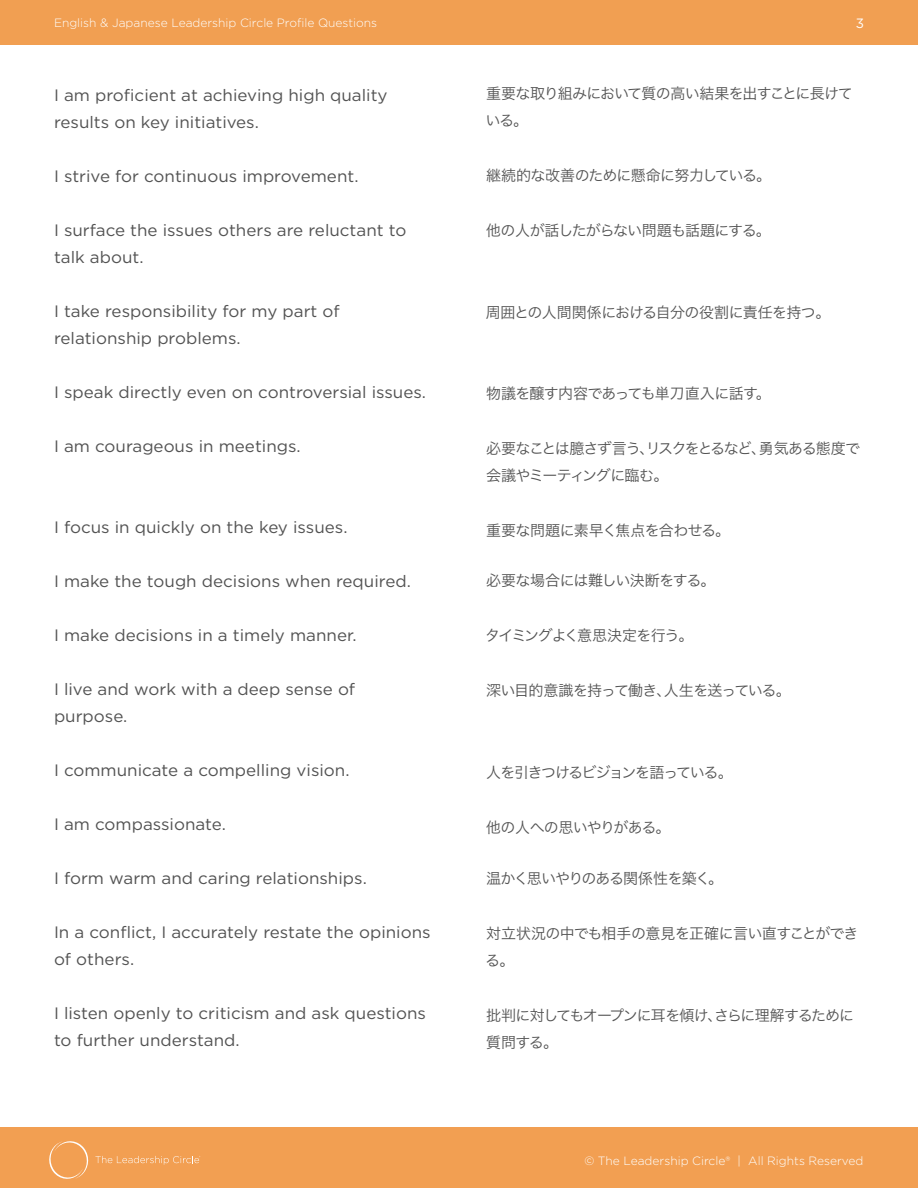
<style>
.page{position:relative;width:918px;height:1188px;background:#fff}
.page>*{position:absolute;margin:0;border:0;box-sizing:border-box;transform-origin:0 0}
.paragraph_body{font:16.5px/27px "Gotham";color:#535353}
.Paragraph_Body_Chine{font:15px/27px "Hira Kaku Pro W3";letter-spacing:-.055em;color:#535353}
.Paragraph_Body_Chine-2{font:15px/27px "Hira Kaku Pro W3";letter-spacing:-.075em;color:#535353}
.Paragraph_Body_Chine-3{font:15px "Hira Kaku Pro W3";letter-spacing:-.03em;color:#535353}
.Paragraph_Body_Chine-4{font:15px "Hira Kaku Pro W3";letter-spacing:-.035em;color:#535353}
.Paragraph_Body_Chine-5{font:15px "Hira Kaku Pro W3";letter-spacing:-.09em;color:#535353}
.t1{font:13.5px "Gotham";color:#fff}
.t2{font:300 12px "Gotham";color:#feffff}
</style>
<div class="page">
<div style="left:0;top:1128px;width:918px;height:60px;background:#f29f52"></div>
<div style="left:0;top:0;width:918px;height:44px;background:#f19f52"></div>
<svg style="left:49px;top:1141px;width:151px;height:38px"></svg>
<p class="t2" style="left:54px;top:15px;width:325px">English &amp; Japanese Leadership Circle Profile Questions</p>
<p class="t1" style="left:856px;top:15px;width:10px">3</p>
<p class="paragraph_body" style="left:54px;top:81px;width:335px">I am proficient at achieving high quality results on key initiatives.</p>
<p class="paragraph_body" style="left:54px;top:162px;width:306px">I strive for continuous improvement.</p>
<p class="paragraph_body" style="left:54px;top:216px;width:354px">I surface the issues others are reluctant to talk about.</p>
<p class="paragraph_body" style="left:54px;top:297px;width:287px">I take responsibility for my part of relationship problems.</p>
<p class="paragraph_body" style="left:54px;top:378px;width:374px">I speak directly even on controversial issues.</p>
<p class="paragraph_body" style="left:54px;top:432px;width:248px">I am courageous in meetings.</p>
<p class="paragraph_body" style="left:54px;top:513px;width:295px">I focus in quickly on the key issues.</p>
<p class="paragraph_body" style="left:54px;top:567px;width:358px">I make the tough decisions when required.</p>
<p class="paragraph_body" style="left:54px;top:621px;width:304px">I make decisions in a timely manner.</p>
<p class="paragraph_body" style="left:54px;top:675px;width:303px">I live and work with a deep sense of purpose.</p>
<p class="paragraph_body" style="left:54px;top:756px;width:297px">I communicate a compelling vision.</p>
<p class="paragraph_body" style="left:54px;top:810px;width:173px">I am compassionate.</p>
<p class="paragraph_body" style="left:54px;top:864px;width:314px">I form warm and caring relationships.</p>
<p class="paragraph_body" style="left:54px;top:918px;width:378px">In a conflict, I accurately restate the opinions of others.</p>
<p class="paragraph_body" style="left:54px;top:999px;width:374px">I listen openly to criticism and ask questions to further understand.</p>
<p class="Paragraph_Body_Chine" style="left:485px;top:79px;width:369px">重要な取り組みにおいて質の高い結果を出すことに長けている。</p>
<p class="Paragraph_Body_Chine" style="left:486px;top:161px;width:287px">継続的な改善のために懸命に努力している。</p>
<p class="Paragraph_Body_Chine" style="left:486px;top:216px;width:286px">他の人が話したがらない問題も話題にする。</p>
<p class="Paragraph_Body_Chine-4" style="left:486px;top:299px;width:346px">周囲との人間関係における自分の役割に責任を持つ。</p>
<p class="Paragraph_Body_Chine" style="left:486px;top:379px;width:286px">物議を醸す内容であっても単刀直入に話す。</p>
<p class="Paragraph_Body_Chine-2" style="left:486px;top:434px;width:376px">必要なことは臆さず言う、リスクをとるなど、勇気ある態度で会議やミーティングに臨む。</p>
<p class="Paragraph_Body_Chine-3" style="left:486px;top:517px;width:246px">重要な問題に素早く焦点を合わせる。</p>
<p class="Paragraph_Body_Chine-3" style="left:486px;top:567px;width:231px">必要な場合には難しい決断をする。</p>
<p class="Paragraph_Body_Chine" style="left:485px;top:621px;width:210px">タイミングよく意思決定を行う。</p>
<p class="Paragraph_Body_Chine" style="left:486px;top:676px;width:306px">深い目的意識を持って働き、人生を送っている。</p>
<p class="Paragraph_Body_Chine-5" style="left:486px;top:759px;width:248px">人を引きつけるビジョンを語っている。</p>
<p class="Paragraph_Body_Chine" style="left:486px;top:812px;width:186px">他の人への思いやりがある。</p>
<p class="Paragraph_Body_Chine" style="left:486px;top:864px;width:239px">温かく思いやりのある関係性を築く。</p>
<p class="Paragraph_Body_Chine" style="left:485px;top:919px;width:375px">対立状況の中でも相手の意見を正確に言い直すことができる。</p>
<p class="Paragraph_Body_Chine" style="left:486px;top:1001px;width:370px">批判に対してもオープンに耳を傾け、さらに理解するために質問する。</p>
<p class="t2" style="left:584px;top:1153px;width:281px">© The Leadership Circle® | All Rights Reserved</p>
</div>
